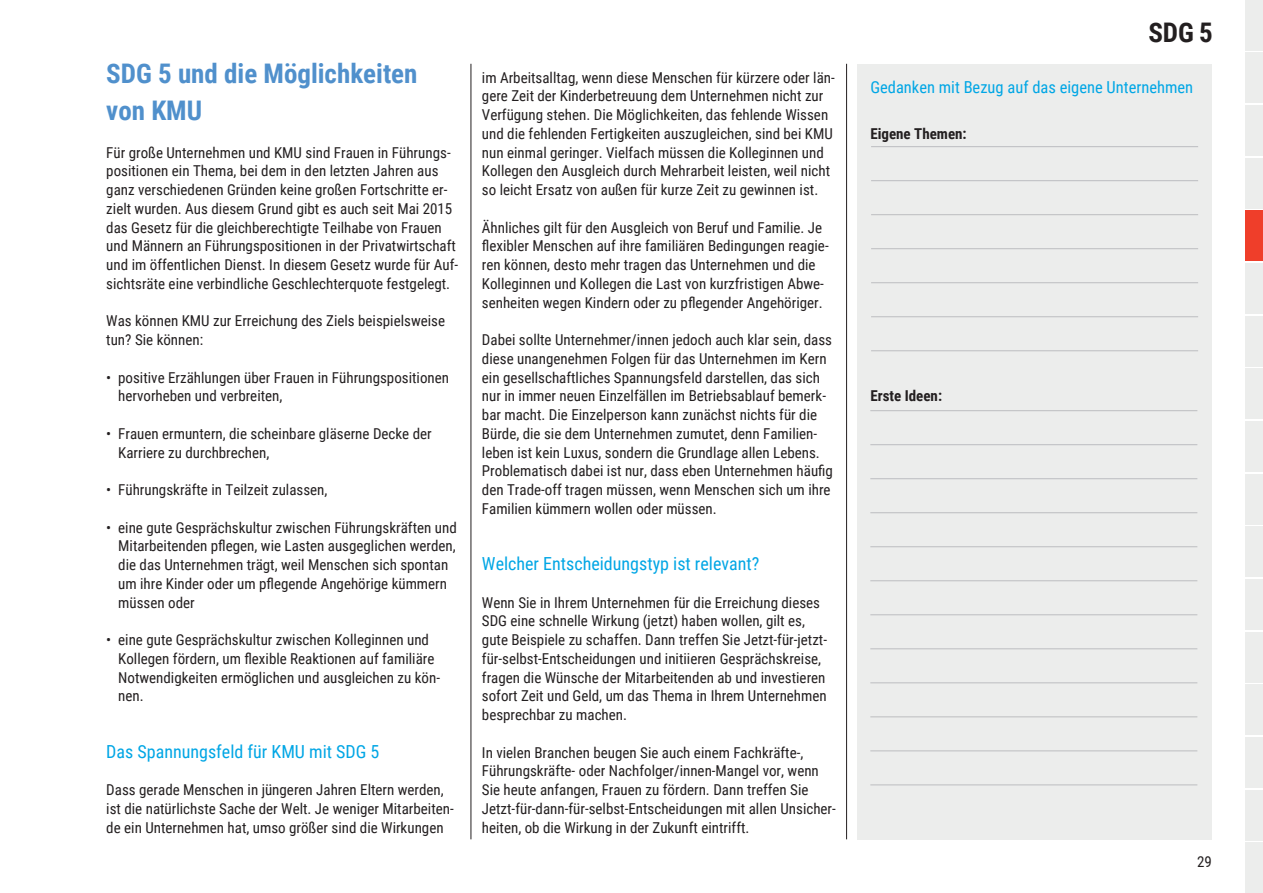
<style>
.page{position:relative;width:1263px;height:893px;background:#fff}
.page>*{position:absolute;margin:0;border:0;box-sizing:border-box;transform-origin:0 0}
.t1{font:700 27px/37.5px "Roboto Condensed";color:#5090cc}
.t2{font:700 27px "Roboto Condensed";color:#231f20}
.t3{font:18px "Roboto Condensed";color:#00a6e5}
.t4{font:16.5px "Roboto Condensed";color:#00a6e5}
.t5{font:15px/18.8px "Roboto Condensed";color:#231f20}
.t6{font:700 15px "Roboto Condensed";color:#231f20}
</style>
<div class="page">
<hr style="left:471px;top:64px;width:1px;height:775px;background:#231f20">
<hr style="left:846px;top:64px;width:1px;height:775px;background:#231f20">
<div style="left:857px;top:64px;width:355px;height:775px;background:#ecedec"></div>
<hr style="left:871px;top:146px;width:327px;height:1px;background:#bcbdc0">
<hr style="left:871px;top:180px;width:327px;height:1px;background:#bcbdc0">
<hr style="left:871px;top:214px;width:327px;height:1px;background:#bcbdc0">
<hr style="left:871px;top:248px;width:327px;height:1px;background:#bcbdc0">
<hr style="left:871px;top:282px;width:327px;height:1px;background:#bcbdc0">
<hr style="left:871px;top:316px;width:327px;height:1px;background:#bcbdc0">
<hr style="left:871px;top:350px;width:327px;height:1px;background:#bcbdc0">
<hr style="left:870px;top:410px;width:327px;height:1px;background:#bcbdc0">
<hr style="left:870px;top:444px;width:327px;height:1px;background:#bcbdc0">
<hr style="left:870px;top:478px;width:327px;height:1px;background:#bcbdc0">
<hr style="left:870px;top:512px;width:327px;height:1px;background:#bcbdc0">
<hr style="left:870px;top:546px;width:327px;height:1px;background:#bcbdc0">
<hr style="left:870px;top:580px;width:327px;height:1px;background:#bcbdc0">
<hr style="left:870px;top:614px;width:327px;height:1px;background:#bcbdc0">
<hr style="left:870px;top:648px;width:327px;height:1px;background:#bcbdc0">
<hr style="left:870px;top:682px;width:327px;height:1px;background:#bcbdc0">
<hr style="left:870px;top:716px;width:327px;height:1px;background:#bcbdc0">
<hr style="left:870px;top:750px;width:327px;height:1px;background:#bcbdc0">
<hr style="left:870px;top:784px;width:327px;height:1px;background:#bcbdc0">
<div style="left:1246px;top:0;width:17px;height:51px;background:#ecedec"></div>
<div style="left:1246px;top:53px;width:17px;height:50px;background:#ecedec"></div>
<div style="left:1246px;top:105px;width:17px;height:51px;background:#ecedec"></div>
<div style="left:1246px;top:158px;width:17px;height:51px;background:#ecedec"></div>
<div style="left:1246px;top:211px;width:17px;height:50px;background:#ef3e2a"></div>
<div style="left:1246px;top:263px;width:17px;height:51px;background:#ecedec"></div>
<div style="left:1246px;top:316px;width:17px;height:50px;background:#ecedec"></div>
<div style="left:1246px;top:369px;width:17px;height:50px;background:#ecedec"></div>
<div style="left:1246px;top:421px;width:17px;height:51px;background:#ecedec"></div>
<div style="left:1246px;top:474px;width:17px;height:50px;background:#ecedec"></div>
<div style="left:1246px;top:526px;width:17px;height:51px;background:#ecedec"></div>
<div style="left:1246px;top:579px;width:17px;height:51px;background:#ecedec"></div>
<div style="left:1246px;top:632px;width:17px;height:50px;background:#ecedec"></div>
<div style="left:1246px;top:684px;width:17px;height:51px;background:#ecedec"></div>
<div style="left:1246px;top:737px;width:17px;height:51px;background:#ecedec"></div>
<div style="left:1246px;top:790px;width:17px;height:50px;background:#ecedec"></div>
<div style="left:1246px;top:842px;width:17px;height:51px;background:#ecedec"></div>
<h1 class="t1" style="left:106px;top:53px;width:313px">SDG 5 und die Möglichkeiten von KMU</h1>
<p class="t5" style="left:106px;top:142px;width:353px">Für große Unternehmen und KMU sind Frauen in Führungs&shy;positionen ein Thema, bei dem in den letzten Jahren aus ganz verschiedenen Gründen keine großen Fortschritte er&shy;zielt wurden. Aus diesem Grund gibt es auch seit Mai 2015 das Gesetz für die gleichberechtigte Teilhabe von Frauen und Männern an Führungspositionen in der Privatwirtschaft und im öffentlichen Dienst. In diesem Gesetz wurde für Auf&shy;sichtsräte eine verbindliche Geschlechterquote festgelegt.</p>
<p class="t5" style="left:106px;top:311px;width:340px">Was können KMU zur Erreichung des Ziels beispielsweise tun? Sie können:</p>
<p class="t5" style="left:118px;top:367px;width:332px;text-indent:-12px">• positive Erzählungen über Frauen in Führungspositionen hervorheben und verbreiten,</p>
<p class="t5" style="left:118px;top:424px;width:315px;text-indent:-12px">• Frauen ermuntern, die scheinbare gläserne Decke der<br>Karriere zu durchbrechen,</p>
<p class="t5" style="left:106px;top:480px;width:223px">• Führungskräfte in Teilzeit zulassen,</p>
<p class="t5" style="left:118px;top:517px;width:340px;text-indent:-12px">• eine gute Gesprächskultur zwischen Führungskräften und Mitarbeitenden pflegen, wie Lasten ausgeglichen werden, die das Unternehmen trägt, weil Menschen sich spontan um ihre Kinder oder um pflegende Angehörige kümmern müssen oder</p>
<p class="t5" style="left:118px;top:630px;width:323px;text-indent:-12px">• eine gute Gesprächskultur zwischen Kolleginnen und Kollegen fördern, um flexible Reaktionen auf familiäre Notwendigkeiten ermöglichen und ausgleichen zu kön&shy;nen.</p>
<p class="t3" style="left:106px;top:739px;width:275px">Das Spannungsfeld für KMU mit SDG 5</p>
<p class="t5" style="left:106px;top:780px;width:349px">Dass gerade Menschen in jüngeren Jahren Eltern werden, ist die natürlichste Sache der Welt. Je weniger Mitarbeiten&shy;de ein Unternehmen hat, umso größer sind die Wirkungen</p>
<p class="t5" style="left:482px;top:67px;width:354px">im Arbeitsalltag, wenn diese Menschen für kürzere oder län&shy;gere Zeit der Kinderbetreuung dem Unternehmen nicht zur Verfügung stehen. Die Möglichkeiten, das fehlende Wissen und die fehlenden Fertigkeiten auszugleichen, sind bei KMU nun einmal geringer. Vielfach müssen die Kolleginnen und Kollegen den Ausgleich durch Mehrarbeit leisten, weil nicht so leicht Ersatz von außen für kurze Zeit zu gewinnen ist.</p>
<p class="t5" style="left:482px;top:217px;width:348px">Ähnliches gilt für den Ausgleich von Beruf und Familie. Je flexibler Menschen auf ihre familiären Bedingungen reagie&shy;ren können, desto mehr tragen das Unternehmen und die Kolleginnen und Kollegen die Last von kurzfristigen Abwe&shy;senheiten wegen Kindern oder zu pflegender Angehöriger.</p>
<p class="t5" style="left:482px;top:330px;width:353px">Dabei sollte Unternehmer/innen jedoch auch klar sein, dass diese unangenehmen Folgen für das Unternehmen im Kern ein gesellschaftliches Spannungsfeld darstellen, das sich nur in immer neuen Einzelfällen im Betriebsablauf bemerk&shy;bar macht. Die Einzelperson kann zunächst nichts für die Bürde, die sie dem Unternehmen zumutet, denn Familien&shy;leben ist kein Luxus, sondern die Grundlage allen Lebens.<br>Problematisch dabei ist nur, dass eben Unternehmen häufig den Trade-off tragen müssen, wenn Menschen sich um ihre Familien kümmern wollen oder müssen.</p>
<p class="t3" style="left:482px;top:551px;width:279px">Welcher Entscheidungstyp ist relevant?</p>
<p class="t5" style="left:482px;top:592px;width:347px">Wenn Sie in Ihrem Unternehmen für die Erreichung dieses SDG eine schnelle Wirkung (jetzt) haben wollen, gilt es, gute Beispiele zu schaffen. Dann treffen Sie Jetzt-für-jetzt&shy;für-selbst-Entscheidungen und initiieren Gesprächskreise, fragen die Wünsche der Mitarbeitenden ab und investieren sofort Zeit und Geld, um das Thema in Ihrem Unternehmen besprechbar zu machen.</p>
<p class="t5" style="left:482px;top:742px;width:355px">In vielen Branchen beugen Sie auch einem Fachkräfte-, Führungskräfte- oder Nachfolger/innen-Mangel vor, wenn Sie heute anfangen, Frauen zu fördern. Dann treffen Sie Jetzt-für-dann-für-selbst-Entscheidungen mit allen Unsicher&shy;heiten, ob die Wirkung in der Zukunft eintrifft.</p>
<h1 class="t2" style="left:1148px;top:13px;width:66px">SDG 5</h1>
<p class="t4" style="left:870px;top:75px;width:324px">Gedanken mit Bezug auf das eigene Unternehmen</p>
<p class="t6" style="left:870px;top:123px;width:98px">Eigene Themen:</p>
<p class="t6" style="left:870px;top:385px;width:73px">Erste Ideen:</p>
<p class="t5" style="left:1197px;top:852px;width:16px">29</p>
</div>
